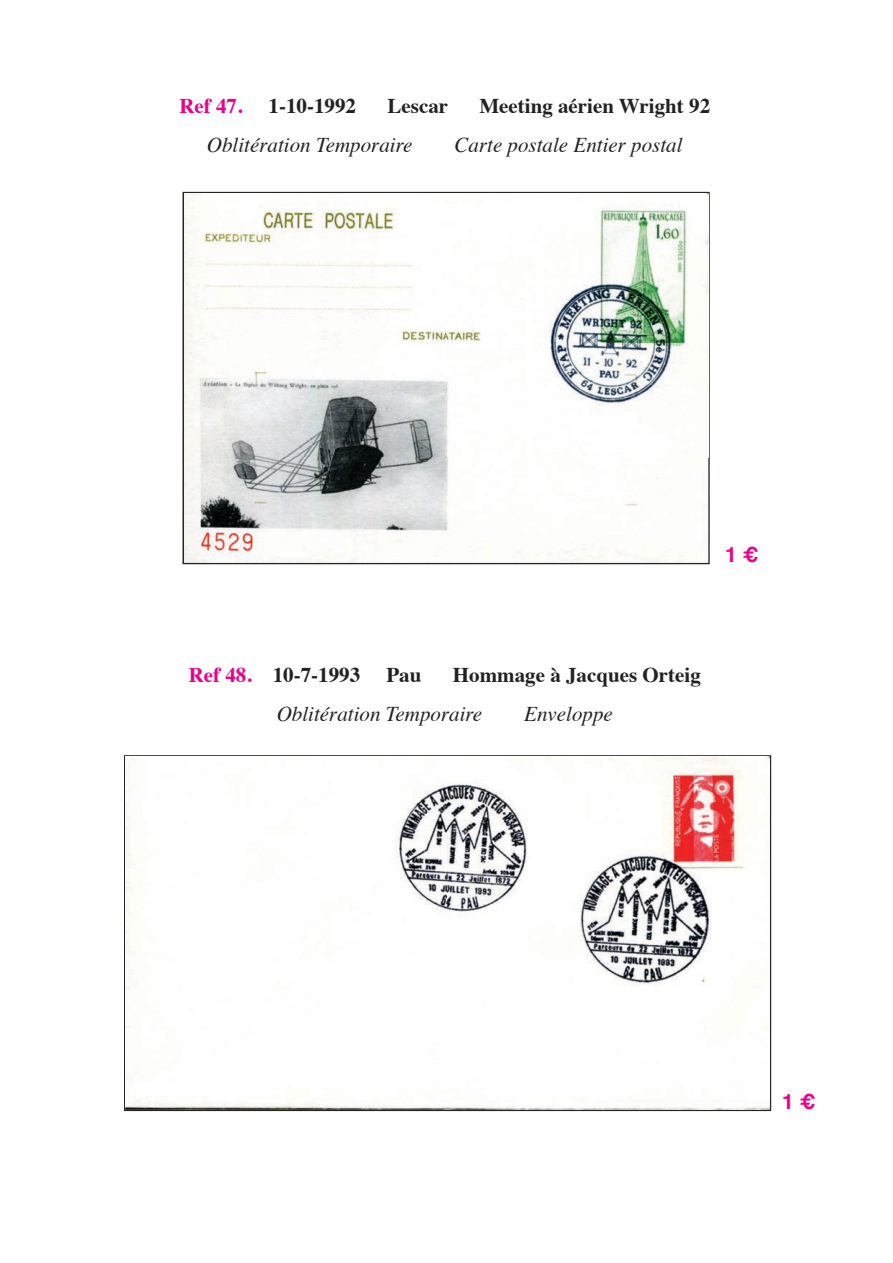
<style>
.page{position:relative;width:893px;height:1263px;background:#fff}
.page>*{position:absolute;margin:0;border:0;box-sizing:border-box;transform-origin:0 0}
.t1{font:700 21px "Times";color:#232122}
.t2{font:italic 21px "Times";color:#232122}
.t3{font:700 21px "Times";color:#eb008a}
.t4{font:700 21px "Helvetica";color:#eb008a}
.s1{color:#eb008a}
</style>
<div class="page">
<img style="left:184px;top:193px;width:524px;height:370px">
<img style="left:708px;top:193px;width:1px;height:370px">
<img style="left:126px;top:757px;width:644px;height:352px">
<img style="left:770px;top:757px;width:1px;height:352px">
<p class="t3" style="left:179px;top:97px;width:64px">Ref 47.</p>
<p class="t1" style="left:269px;top:97px;width:89px">1-10-1992</p>
<p class="t1" style="left:388px;top:97px;width:62px">Lescar</p>
<p class="t1" style="left:479px;top:97px;width:232px">Meeting ae!rien Wright 92</p>
<p class="t2" style="left:207px;top:136px;width:207px">Oblitération Temporaire</p>
<p class="t2" style="left:454px;top:136px;width:230px">Carte postale Entier postal</p>
<p class="t4" style="left:725px;top:545px;width:35px">1!"</p>
<p class="t1" style="left:189px;top:667px;width:173px"><span class="s1">Ref 48.</span> 10-7-1993</p>
<p class="t1" style="left:386px;top:667px;width:37px">Pau</p>
<p class="t1" style="left:453px;top:667px;width:249px">Hommage a" Jacques Orteig</p>
<p class="t2" style="left:277px;top:706px;width:207px">Oblitération Temporaire</p>
<p class="t2" style="left:524px;top:706px;width:90px">Enveloppe</p>
<p class="t4" style="left:782px;top:1093px;width:35px">1!"</p>
</div>
